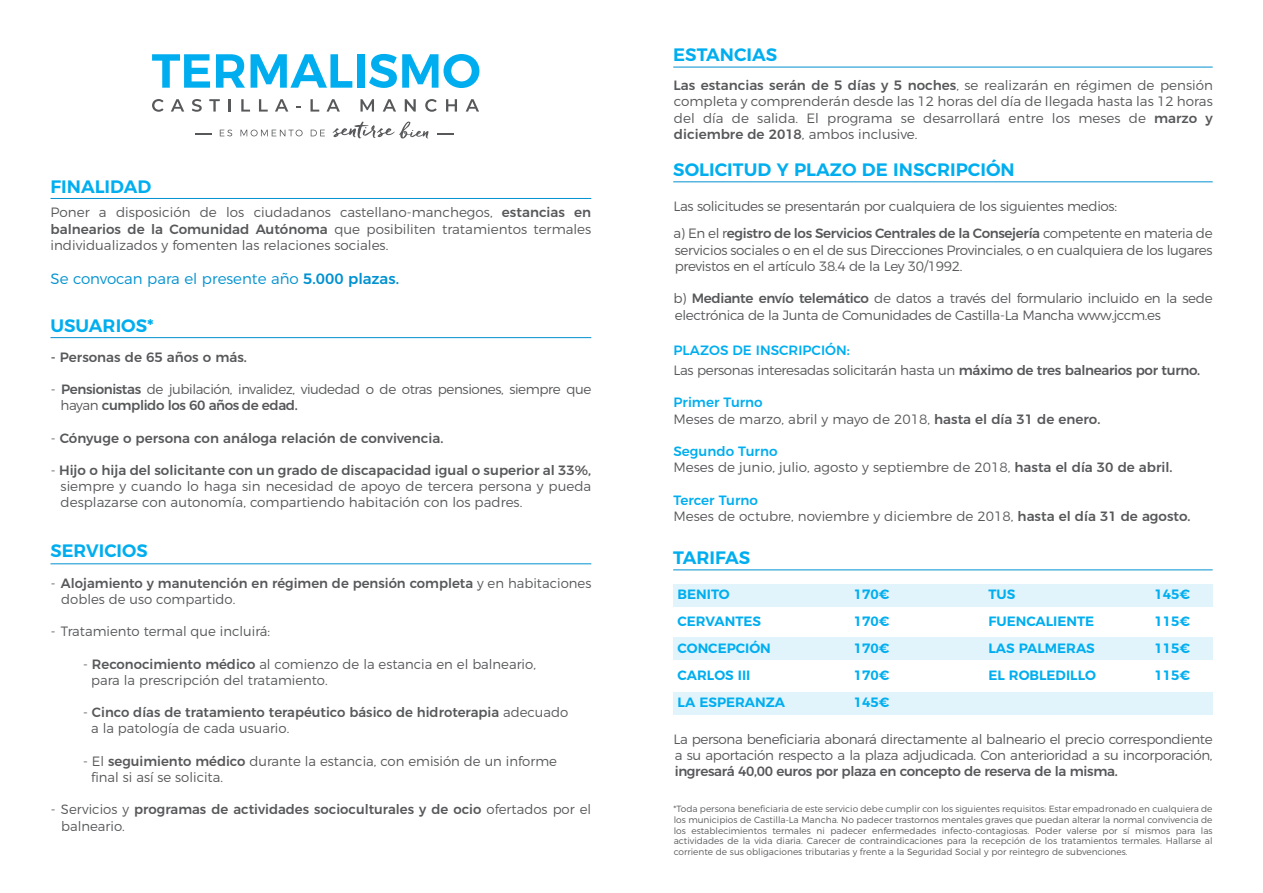
<style>
.page{position:relative;width:1263px;height:893px;background:#fff}
.page>*{position:absolute;margin:0;border:0;box-sizing:border-box;transform-origin:0 0}
.t1{font:600 18px "Montserrat";color:#00aeef}
.t2{font:300 15px "Montserrat";color:#0091d0}
.t3{font:300 13.5px/16.2px "Montserrat";letter-spacing:-.025em;color:#57585a}
.t4{font:300 13.5px/16.2px "Montserrat";color:#57585a}
.t5{font:500 13.5px/16.2px "Montserrat";color:#57585a}
.t6{font:600 13.5px/27px "Montserrat";color:#00aeef}
.t7{font:500 13.5px "Montserrat";letter-spacing:-.025em;color:#57585a}
.t8{font:300 9px/10.8px "Montserrat";color:#57585a;text-align:justify}
.s1{font-weight:500}
.s2{font-weight:300}
.s3{font-weight:500;color:#00aeef}
</style>
<div class="page">
<svg style="left:195px;top:133px;width:16px;height:1px"></svg>
<svg style="left:437px;top:133px;width:16px;height:1px"></svg>
<svg style="left:333px;top:121px;width:95px;height:17px"></svg>
<svg style="left:220px;top:130px;width:12px;height:6px"></svg>
<svg style="left:240px;top:130px;width:63px;height:6px"></svg>
<svg style="left:311px;top:130px;width:14px;height:6px"></svg>
<svg style="left:152px;top:99px;width:12px;height:13px"></svg>
<svg style="left:171px;top:99px;width:13px;height:13px"></svg>
<svg style="left:192px;top:99px;width:10px;height:13px"></svg>
<svg style="left:209px;top:99px;width:11px;height:13px"></svg>
<svg style="left:229px;top:99px;width:2px;height:13px"></svg>
<svg style="left:241px;top:99px;width:9px;height:13px"></svg>
<svg style="left:259px;top:99px;width:9px;height:13px"></svg>
<svg style="left:275px;top:99px;width:13px;height:13px"></svg>
<svg style="left:310px;top:99px;width:9px;height:13px"></svg>
<svg style="left:326px;top:99px;width:14px;height:13px"></svg>
<svg style="left:360px;top:99px;width:14px;height:13px"></svg>
<svg style="left:383px;top:99px;width:13px;height:13px"></svg>
<svg style="left:405px;top:99px;width:11px;height:13px"></svg>
<svg style="left:425px;top:99px;width:12px;height:13px"></svg>
<svg style="left:446px;top:99px;width:11px;height:13px"></svg>
<svg style="left:466px;top:99px;width:13px;height:13px"></svg>
<svg style="left:152px;top:54px;width:58px;height:34px"></svg>
<svg style="left:216px;top:54px;width:29px;height:34px"></svg>
<svg style="left:251px;top:54px;width:101px;height:34px"></svg>
<div style="left:357px;top:54px;width:7px;height:34px;background:#00aeef"></div>
<svg style="left:369px;top:54px;width:110px;height:34px"></svg>
<hr style="left:51px;top:198px;width:540px;height:1px;background:#0091d0">
<hr style="left:51px;top:337px;width:540px;height:1px;background:#0091d0">
<hr style="left:51px;top:563px;width:540px;height:1px;background:#0091d0">
<div style="left:673px;top:584px;width:540px;height:23px;background:#e1f4fc"></div>
<div style="left:673px;top:637px;width:540px;height:23px;background:#e1f4fc"></div>
<div style="left:673px;top:692px;width:540px;height:23px;background:#e1f4fc"></div>
<hr style="left:673px;top:181px;width:540px;height:1px;background:#0091d0">
<hr style="left:673px;top:569px;width:540px;height:1px;background:#0091d0">
<hr style="left:673px;top:67px;width:540px;height:1px;background:#0091d0">
<h1 class="t1" style="left:51px;top:172px;width:102px">FINALIDAD</h1>
<p class="t3" style="left:51px;top:203px;width:542px;text-align:justify">Poner a disposición de los ciudadanos castellano-manchegos, <span class="s1">estancias en balnearios de la Comunidad Autónoma</span> que posibiliten tratamientos termales individualizados y fomenten las relaciones sociales.</p>
<p class="t2" style="left:51px;top:267px;width:350px">Se convocan para el presente año <span class="s1">5.000 plazas.</span></p>
<h1 class="t1" style="left:51px;top:311px;width:105px">USUARIOS*</h1>
<p class="t5" style="left:51px;top:348px;width:198px">- Personas de 65 años o más.</p>
<p class="t3" style="left:61px;top:380px;width:532px;text-indent:-10px">- <span class="s1">Pensionistas</span> de jubilación, invalidez, viudedad o de otras pensiones, siempre que hayan <span class="s1">cumplido los 60 años de edad.</span></p>
<p class="t5" style="left:51px;top:429px;width:394px"><span class="s2">-</span> Cónyuge o persona con análoga relación de convivencia.</p>
<p class="t3" style="left:61px;top:461px;width:532px;text-align:justify;text-indent:-10px">- <span class="s1">Hijo o hija del solicitante con un grado de discapacidad igual o superior al 33%, </span>siempre y cuando lo haga sin necesidad de apoyo de tercera persona y pueda desplazarse con autonomía, compartiendo habitación con los padres.</p>
<h1 class="t1" style="left:51px;top:536px;width:99px">SERVICIOS</h1>
<p class="t5" style="left:61px;top:574px;width:531px;text-indent:-11px"><span class="s2">-</span> Alojamiento y manutención en régimen de pensión completa <span class="s2">y en habitaciones dobles de uso compartido.</span></p>
<p class="t4" style="left:51px;top:622px;width:221px">- Tratamiento termal que incluirá:</p>
<p class="t4" style="left:91px;top:654px;width:446px;text-indent:-8px">- <span class="s1">Reconocimiento médico</span> al comienzo de la estancia en el balneario, para la prescripción del tratamiento.</p>
<p class="t5" style="left:91px;top:703px;width:479px;text-indent:-8px"><span class="s2">-</span> Cinco días de tratamiento terapéutico básico de hidroterapia <span class="s2">adecuado a la patología de cada usuario.</span></p>
<p class="t4" style="left:91px;top:752px;width:467px;text-indent:-8px">- El <span class="s1">seguimiento médico</span> durante la estancia, con emisión de un informe final si así se solicita.</p>
<p class="t5" style="left:61px;top:800px;width:532px;text-indent:-11px"><span class="s2">- Servicios y</span> programas de actividades socioculturales y de ocio <span class="s2">ofertados por el balneario.</span></p>
<h1 class="t1" style="left:673px;top:40px;width:106px">ESTANCIAS</h1>
<p class="t3" style="left:673px;top:76px;width:541px;text-align:justify"><span class="s1">Las estancias serán de 5 días y 5 noches</span>, se realizarán en régimen de pensión completa y comprenderán desde las 12 horas del día de llegada hasta las 12 horas del día de salida. El programa se desarrollará entre los meses de <span class="s1">marzo y diciembre de 2018</span>, ambos inclusive.</p>
<h1 class="t1" style="left:673px;top:155px;width:343px">SOLICITUD Y PLAZO DE INSCRIPCIÓN</h1>
<p class="t3" style="left:673px;top:192px;width:541px;line-height:27px">Las solicitudes se presentarán por cualquiera de los siguientes medios:<br>a) En el r<span class="s1">egistro de los Servicios Centrales de la Consejería</span> competente en materia de</p>
<p class="t3" style="left:675px;top:241px;width:539px">servicios sociales o en el de sus Direcciones Provinciales, o en cualquiera de los lugares previstos en el artículo 38.4 de la Ley 30/1992.</p>
<p class="t3" style="left:673px;top:289px;width:541px">b) <span class="s1">Mediante envío telemático</span> de datos a través del formulario incluido en la sede electrónica de la Junta de Comunidades de Castilla-La Mancha www.jccm.es</p>
<p class="t3" style="left:673px;top:340px;width:528px;line-height:19.5px"><span class="s3">PLAZOS DE INSCRIPCIÓN:<br></span>Las personas interesadas solicitarán hasta un <span class="s1">máximo de tres balnearios por turno.</span></p>
<p class="t4" style="left:673px;top:393px;width:428px"><span class="s3">Primer Turno<br></span>Meses de marzo, abril y mayo de 2018, <span class="s1">hasta el día 31 de enero.</span></p>
<p class="t4" style="left:673px;top:442px;width:501px"><span class="s3">Segundo Turno<br></span>Meses de junio, julio, agosto y septiembre de 2018, <span class="s1">hasta el día 30 de abril.</span></p>
<p class="t4" style="left:673px;top:490px;width:519px"><span class="s3">Tercer Turno<br></span>Meses de octubre, noviembre y diciembre de 2018, <span class="s1">hasta el día 31 de agosto.</span></p>
<h1 class="t1" style="left:673px;top:543px;width:79px">TARIFAS</h1>
<p class="t6" style="left:988px;top:580px;width:109px">TUS<br>FUENCALIENTE<br>LAS PALMERAS<br>EL ROBLEDILLO</p>
<p class="t6" style="left:678px;top:580px;width:109px">BENITO<br>CERVANTES<br>CONCEPCIÓN<br>CARLOS III<br>LA ESPERANZA</p>
<p class="t6" style="left:854px;top:580px;width:37px;text-align:justify">170€ 170€ 170€ 170€ 145€</p>
<p class="t6" style="left:1155px;top:580px;width:37px;text-align:justify">145€ 115€ 115€ 115€</p>
<p class="t3" style="left:673px;top:730px;width:541px">La persona beneficiaria abonará directamente al balneario el precio correspondiente a su aportación respecto a la plaza adjudicada. Con anterioridad a su incorporación,</p>
<p class="t7" style="left:675px;top:760px;width:444px">ingresará 40,00 euros por plaza en concepto de reserva de la misma.</p>
<p class="t8" style="left:673px;top:803px;width:541px">*Toda persona beneficiaria de este servicio debe cumplir con los siguientes requisitos: Estar empadronado en cualquiera de los municipios de Castilla-La Mancha. No padecer trastornos mentales graves que puedan alterar la normal convivencia de los establecimientos termales ni padecer enfermedades infecto-contagiosas. Poder valerse por sí mismos para las actividades de la vida diaria. Carecer de contraindicaciones para la recepción de los tratamientos termales. Hallarse al corriente de sus obligaciones tributarias y frente a la Seguridad Social y por reintegro de subvenciones.</p>
</div>
